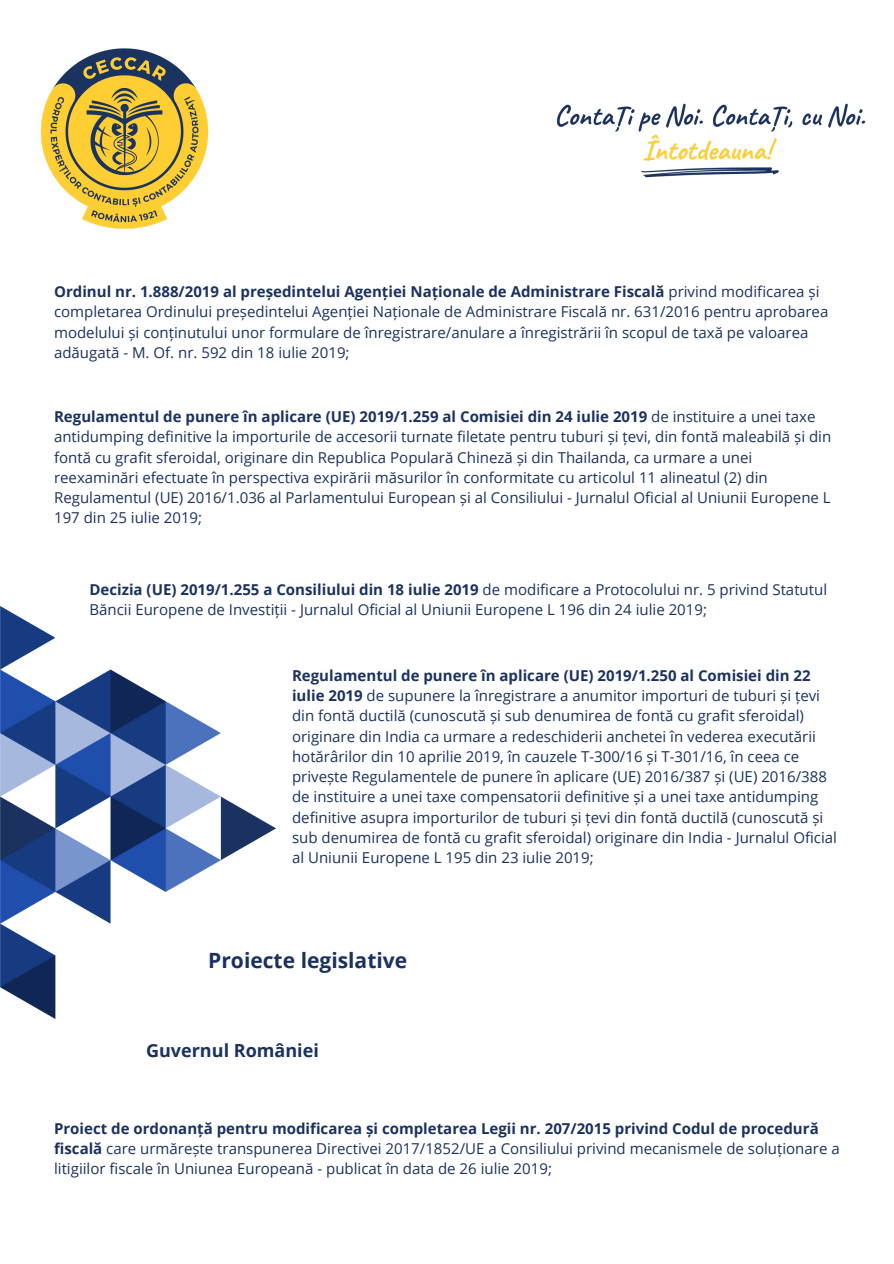
<style>
.page{position:relative;width:894px;height:1264px;background:#fff}
.page>*{position:absolute;margin:0;border:0;box-sizing:border-box;transform-origin:0 0}
.t1{font:700 21px "Open Sans";color:#1b3260}
.t2{font:700 18px "Open Sans";color:#1b3260}
.t3{font:15px/20.2px "Open Sans";color:#1b3260}
.s1{font-weight:700}
</style>
<div class="page">
<img style="left:40px;top:48px;width:168px;height:180px">
<img style="left:557px;top:103px;width:309px;height:75px">
<img style="left:0;top:606px;width:276px;height:412px">
<p class="t3" style="left:54px;top:281px;width:775px"><span class="s1">Ordinul nr. 1.888/2019 al președintelui Agenției Naționale de Administrare Fiscală</span> privind modificarea și completarea Ordinului președintelui Agenției Naționale de Administrare Fiscală nr. 631/2016 pentru aprobarea modelului și conținutului unor formulare de înregistrare/anulare a înregistrării în scopul de taxă pe valoarea adăugată - M. Of. nr. 592 din 18 iulie 2019;</p>
<p class="t3" style="left:54px;top:406px;width:778px"><span class="s1">Regulamentul de punere în aplicare (UE) 2019/1.259 al Comisiei din 24 iulie 2019</span> de instituire a unei taxe antidumping definitive la importurile de accesorii turnate filetate pentru tuburi și țevi, din fontă maleabilă și din fontă cu grafit sferoidal, originare din Republica Populară Chineză și din Thailanda, ca urmare a unei reexaminări efectuate în perspectiva expirării măsurilor în conformitate cu articolul 11 alineatul (2) din Regulamentul (UE) 2016/1.036 al Parlamentului European și al Consiliului - Jurnalul Oficial al Uniunii Europene L 197 din 25 iulie 2019;</p>
<p class="t3" style="left:89px;top:579px;width:739px"><span class="s1">Decizia (UE) 2019/1.255 a Consiliului din 18 iulie 2019</span> de modificare a Protocolului nr. 5 privind Statutul<br>Băncii Europene de Investiții - Jurnalul Oficial al Uniunii Europene L 196 din 24 iulie 2019;</p>
<p class="t3" style="left:292px;top:664px;width:546px"><span class="s1">Regulamentul de punere în aplicare (UE) 2019/1.250 al Comisiei din 22 iulie 2019</span> de supunere la înregistrare a anumitor importuri de tuburi și țevi din fontă ductilă (cunoscută și sub denumirea de fontă cu grafit sferoidal) originare din India ca urmare a redeschiderii anchetei în vederea executării hotărârilor din 10 aprilie 2019, în cauzele T-300/16 și T-301/16, în ceea ce privește Regulamentele de punere în aplicare (UE) 2016/387 și (UE) 2016/388 de instituire a unei taxe compensatorii definitive și a unei taxe antidumping definitive asupra importurilor de tuburi și țevi din fontă ductilă (cunoscută și sub denumirea de fontă cu grafit sferoidal) originare din India - Jurnalul Oficial al Uniunii Europene L 195 din 23 iulie 2019;</p>
<h1 class="t1" style="left:208px;top:945px;width:200px">Proiecte legislative</h1>
<p class="t2" style="left:146px;top:1037px;width:174px">Guvernul României</p>
<p class="t3" style="left:54px;top:1117px;width:786px"><span class="s1">Proiect de ordonanță pentru modificarea și completarea Legii nr. 207/2015 privind Codul de procedură fiscală</span> care urmărește transpunerea Directivei 2017/1852/UE a Consiliului privind mecanismele de soluționare a litigiilor fiscale în Uniunea Europeană - publicat în data de 26 iulie 2019;</p>
</div>
